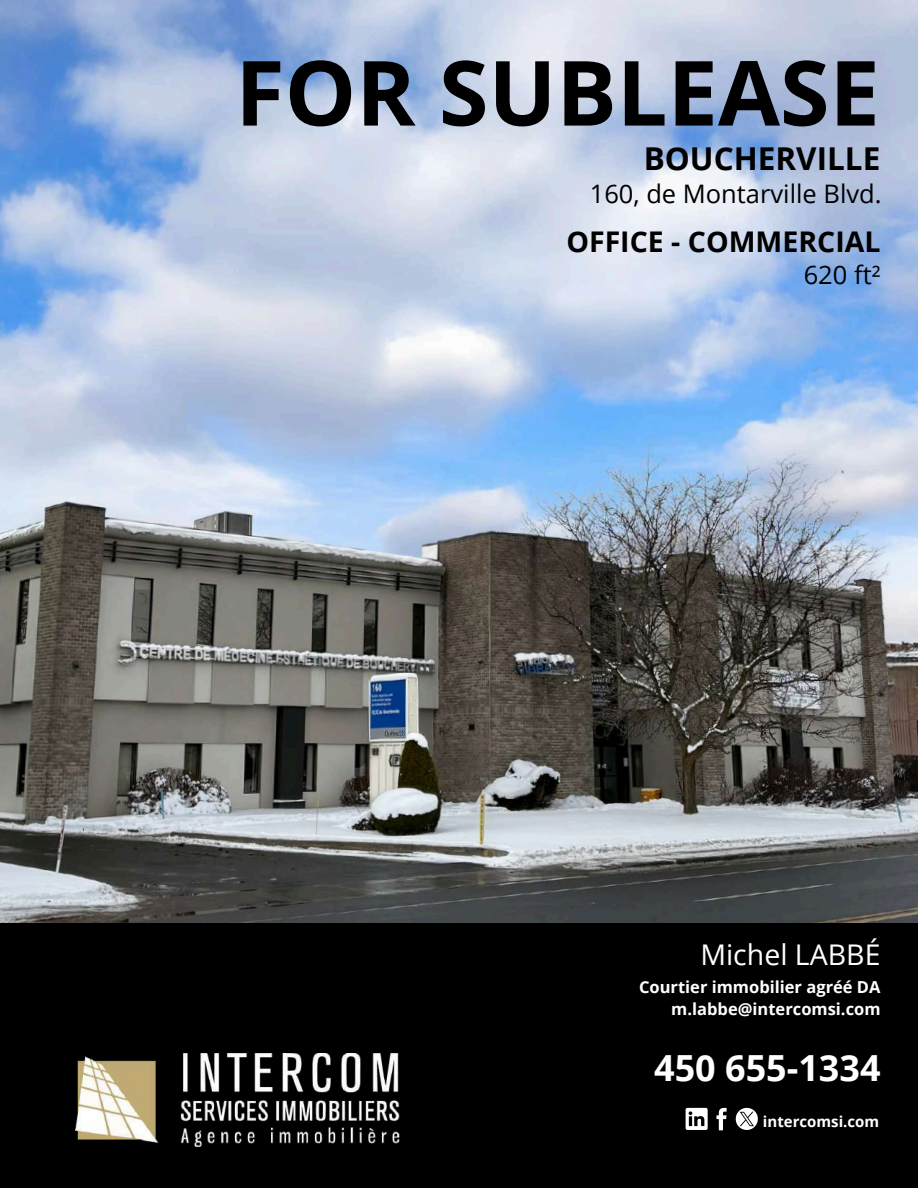
<style>
.page{position:relative;width:918px;height:1188px;background:#fff}
.page>*{position:absolute;margin:0;border:0;box-sizing:border-box;transform-origin:0 0}
.t1{font:700 90px "Open Sans";color:#000}
.t2{font:700 36px "Open Sans";color:#fff}
.t3{font:700 31.5px "Open Sans";color:#000}
.t4{font:700 28.5px "Open Sans";color:#000}
.t5{font:28.5px "Open Sans";color:#fff}
.t6{font:25.5px "Open Sans";color:#000}
.t7{font:700 16.5px/22.5px "Open Sans";color:#fff;text-align:right}
.t8{font:700 15px "Open Sans";color:#fff}
</style>
<div class="page">
<img style="left:0;top:0;width:918px;height:923px">
<div style="left:0;top:923px;width:918px;height:265px;background:#000"></div>
<svg style="left:686px;top:1108px;width:22px;height:22px"></svg>
<svg style="left:716px;top:1108px;width:11px;height:22px"></svg>
<svg style="left:736px;top:1108px;width:22px;height:22px"></svg>
<img style="left:75px;top:1053px;width:325px;height:93px">
<h1 class="t1" style="left:235px;top:29px;width:646px">FOR SUBLEASE</h1>
<h3 class="t3" style="left:644px;top:136px;width:238px">BOUCHERVILLE</h3>
<h3 class="t6" style="left:590px;top:175px;width:293px">160, de Montarville Blvd.</h3>
<h3 class="t4" style="left:566px;top:222px;width:316px">OFFICE - COMMERCIAL</h3>
<h3 class="t6" style="left:804px;top:257px;width:78px">620 ft²</h3>
<h3 class="t5" style="left:700px;top:934px;width:182px">Michel LABBÉ</h3>
<p class="t7" style="left:639px;top:975px;width:243px">Courtier immobilier agréé DA m.labbe@intercomsi.com</p>
<h2 class="t2" style="left:654px;top:1043px;width:228px">450 655-1334</h2>
<p class="t8" style="left:763px;top:1111px;width:118px">intercomsi.com</p>
</div>
